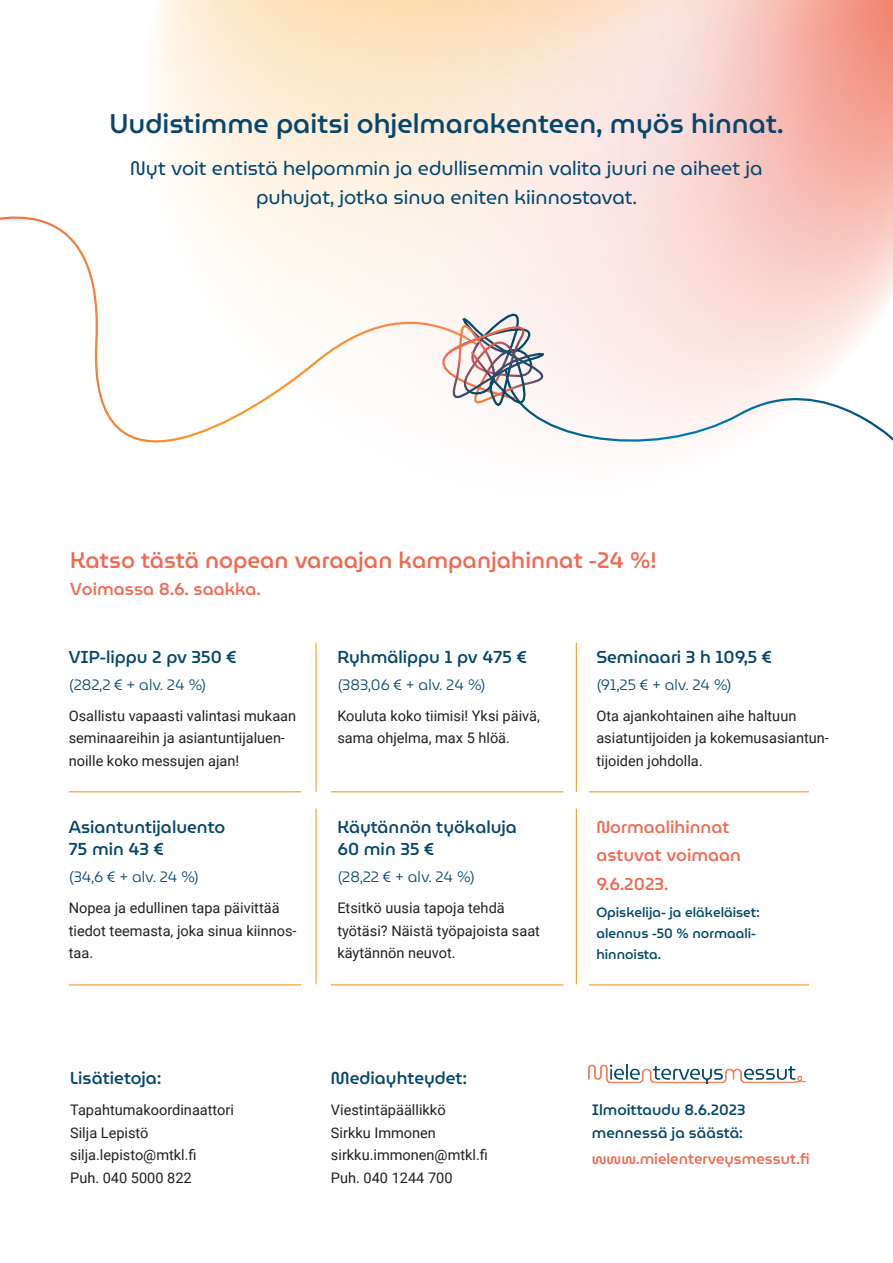
<style>
.page{position:relative;width:893px;height:1263px;background:#fff}
.page>*{position:absolute;margin:0;border:0;box-sizing:border-box;transform-origin:0 0}
.t1{font:100 27px "Museo Moderno";color:#05466d}
.t2{font:100 22.5px "Museo Moderno";color:#f26951}
.t3{font:100 19.5px/29.2px "Museo Moderno";color:#05466d;text-align:center}
.t4{font:100 17.25px/22.5px "Museo Moderno";color:#05466d}
.t5{font:100 17.25px/28.5px "Museo Moderno";color:#f26951}
.t6{font:100 15px/22.2px "Museo Moderno";color:#05466d}
.t7{font:100 15px "Museo Moderno";color:#f26951}
.t8{font:14.55px/22.5px "Roboto";color:#231f20}
.t9{font:100 13.5px/21px "Museo Moderno";color:#024966}
</style>
<div class="page">
<hr style="left:69px;top:791px;width:232px;height:1px;background:#f89c26">
<hr style="left:69px;top:984px;width:232px;height:1px;background:#f89c26">
<hr style="left:331px;top:791px;width:232px;height:1px;background:#f89c26">
<hr style="left:331px;top:984px;width:232px;height:1px;background:#f89c26">
<hr style="left:589px;top:791px;width:220px;height:1px;background:#f89c26">
<hr style="left:589px;top:984px;width:220px;height:1px;background:#f89c26">
<hr style="left:316px;top:643px;width:1px;height:149px;background:#f89c26">
<hr style="left:316px;top:809px;width:1px;height:175px;background:#f89c26">
<hr style="left:576px;top:643px;width:1px;height:149px;background:#f89c26">
<hr style="left:576px;top:809px;width:1px;height:175px;background:#f89c26">
<img style="left:589px;top:1064px;width:216px;height:20px">
<svg style="left:0;top:163px;width:479px;height:280px"></svg>
<svg style="left:402px;top:280px;width:491px;height:186px"></svg>
<h1 class="t1" style="left:109px;top:103px;width:676px">Uudistimme paitsi ohjelmarakenteen, myös hinnat.</h1>
<h3 class="t3" style="left:130px;top:153px;width:634px">Nyt voit entistä helpommin ja edullisemmin valita juuri ne aiheet ja puhujat, jotka sinua eniten kiinnostavat.</h3>
<h2 class="t2" style="left:70px;top:543px;width:588px">Katso tästä nopean varaajan kampanjahinnat -24 %!</h2>
<p class="t5" style="left:70px;top:573px;width:192px">Voimassa 8.6. saakka.</p>
<p class="t4" style="left:69px;top:645px;width:169px">VIP-lippu 2 pv 350 €</p>
<p class="t6" style="left:69px;top:673px;width:139px">(282,2 € + alv. 24 %)</p>
<p class="t8" style="left:69px;top:704px;width:229px">Osallistu vapaasti valintasi mukaan seminaareihin ja asiantuntijaluen&shy;noille koko messujen ajan!</p>
<p class="t4" style="left:69px;top:815px;width:158px">Asiantuntijaluento<br>75 min 43 €</p>
<p class="t6" style="left:69px;top:865px;width:132px">(34,6 € + alv. 24 %)</p>
<p class="t8" style="left:69px;top:896px;width:229px">Nopea ja edullinen tapa päivittää tiedot teemasta, joka sinua kiinnos&shy;taa.</p>
<p class="t4" style="left:337px;top:645px;width:191px">Ryhmälippu 1 pv 475 €</p>
<p class="t6" style="left:337px;top:673px;width:150px">(383,06 € + alv. 24 %)</p>
<p class="t8" style="left:337px;top:704px;width:204px">Kouluta koko tiimisi! Yksi päivä, sama ohjelma, max 5 hlöä.</p>
<p class="t4" style="left:337px;top:815px;width:181px">Käytännön työkaluja<br>60 min 35 €</p>
<p class="t6" style="left:337px;top:865px;width:139px">(28,22 € + alv. 24 %)</p>
<p class="t8" style="left:337px;top:896px;width:204px">Etsitkö uusia tapoja tehdä työtäsi? Näistä työpajoista saat käytännön neuvot.</p>
<p class="t4" style="left:596px;top:645px;width:177px">Seminaari 3 h 109,5 €</p>
<p class="t6" style="left:596px;top:673px;width:137px">(91,25 € + alv. 24 %)</p>
<p class="t8" style="left:596px;top:704px;width:234px">Ota ajankohtainen aihe haltuun asiatuntijoiden ja kokemusasiantun&shy;tijoiden johdolla.</p>
<p class="t5" style="left:596px;top:812px;width:146px">Normaalihinnat astuvat voimaan<br>9.6.2023.</p>
<p class="t9" style="left:596px;top:901px;width:165px">Opiskelija- ja eläkeläiset: alennus -50 % normaali&shy;hinnoista.</p>
<p class="t4" style="left:70px;top:1066px;width:92px">Lisätietoja:</p>
<p class="t8" style="left:70px;top:1098px;width:165px">Tapahtumakoordinaattori<br>Silja Lepistö silja.lepisto@mtkl.fi<br>Puh. 040 5000 822</p>
<p class="t4" style="left:331px;top:1066px;width:137px">Mediayhteydet:</p>
<p class="t8" style="left:331px;top:1098px;width:159px">Viestintäpäällikkö<br>Sirkku Immonen sirkku.immonen@mtkl.fi<br>Puh. 040 1244 700</p>
<p class="t6" style="left:592px;top:1098px;width:155px">Ilmoittaudu 8.6.2023 mennessä ja säästä:</p>
<p class="t7" style="left:592px;top:1148px;width:219px">www.mielenterveysmessut.fi</p>
</div>
